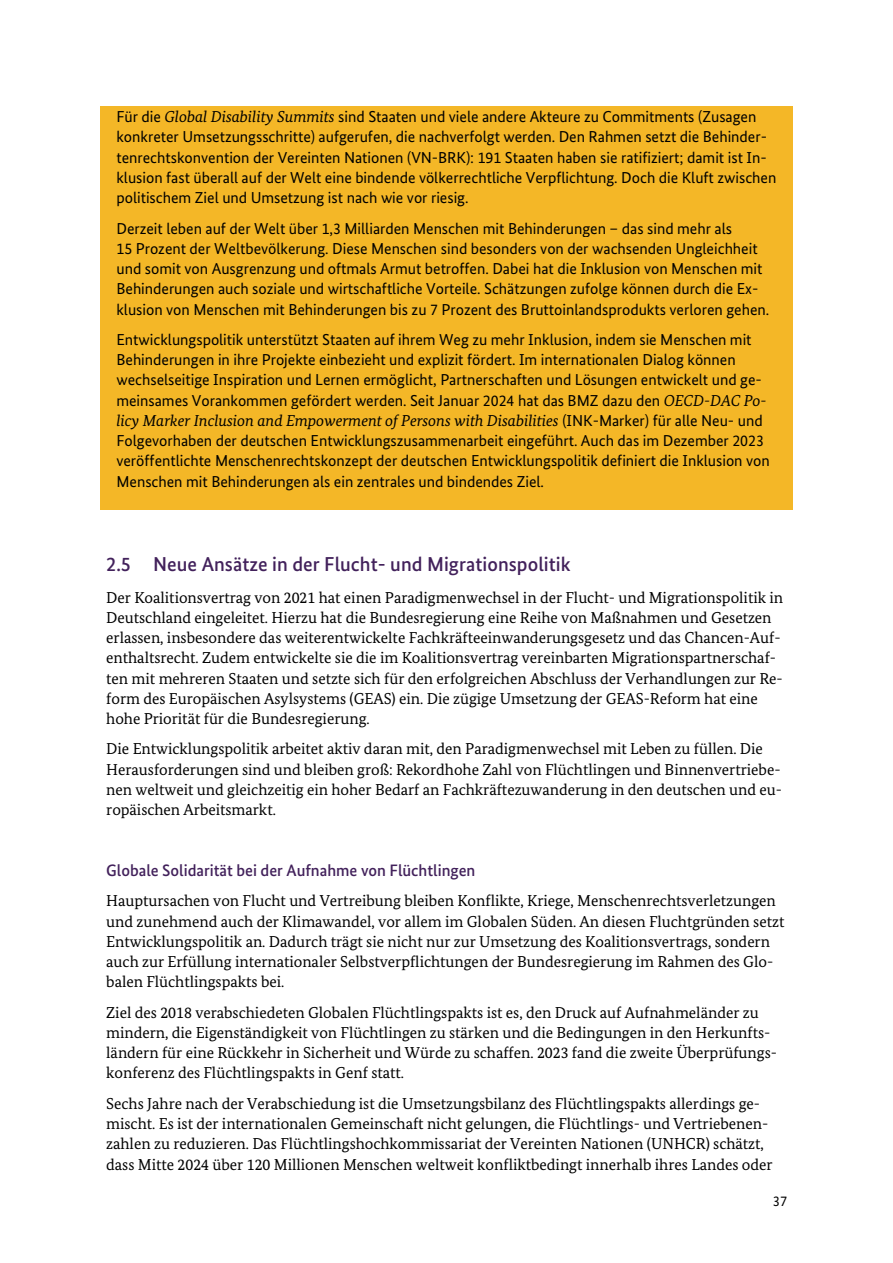
<style>
.page{position:relative;width:893px;height:1263px;background:#fff}
.page>*{position:absolute;margin:0;border:0;box-sizing:border-box;transform-origin:0 0}
.t1{font:500 20.1px "Bundes Sans";color:#42215b}
.t2{font:500 16.5px "Bundes Sans";color:#42215b}
.t3{font:15.9px/20.2px "Bundes Serif";letter-spacing:-.005em;color:#000}
.t4{font:15.9px/20.2px "Bundes Sans";letter-spacing:-.005em;color:#000}
.t5{font:italic 15.9px "Bundes Serif";color:#000}
.t6{font:14.4px "Bundes Sans";color:#000}
.s1{font-family:"Bundes Serif";font-style:italic}
.s2{font-family:"Bundes Sans";font-style:normal}
</style>
<div class="page">
<div style="left:110px;top:106px;width:673px;height:20px;background:#f4b727"></div>
<div style="left:101px;top:106px;width:9px;height:20px;background:#f4b727"></div>
<div style="left:783px;top:106px;width:9px;height:20px;background:#f4b727"></div>
<div style="left:110px;top:126px;width:673px;height:21px;background:#f4b727"></div>
<div style="left:101px;top:126px;width:9px;height:21px;background:#f4b727"></div>
<div style="left:783px;top:126px;width:9px;height:21px;background:#f4b727"></div>
<div style="left:110px;top:147px;width:673px;height:20px;background:#f4b727"></div>
<div style="left:101px;top:147px;width:9px;height:20px;background:#f4b727"></div>
<div style="left:783px;top:147px;width:9px;height:20px;background:#f4b727"></div>
<div style="left:110px;top:167px;width:673px;height:20px;background:#f4b727"></div>
<div style="left:101px;top:167px;width:9px;height:20px;background:#f4b727"></div>
<div style="left:783px;top:167px;width:9px;height:20px;background:#f4b727"></div>
<div style="left:110px;top:187px;width:673px;height:31px;background:#f4b727"></div>
<div style="left:101px;top:187px;width:9px;height:31px;background:#f4b727"></div>
<div style="left:783px;top:187px;width:9px;height:31px;background:#f4b727"></div>
<div style="left:110px;top:218px;width:673px;height:20px;background:#f4b727"></div>
<div style="left:101px;top:218px;width:9px;height:20px;background:#f4b727"></div>
<div style="left:783px;top:218px;width:9px;height:20px;background:#f4b727"></div>
<div style="left:110px;top:238px;width:673px;height:20px;background:#f4b727"></div>
<div style="left:101px;top:238px;width:9px;height:20px;background:#f4b727"></div>
<div style="left:783px;top:238px;width:9px;height:20px;background:#f4b727"></div>
<div style="left:110px;top:258px;width:673px;height:20px;background:#f4b727"></div>
<div style="left:101px;top:258px;width:9px;height:20px;background:#f4b727"></div>
<div style="left:783px;top:258px;width:9px;height:20px;background:#f4b727"></div>
<div style="left:110px;top:278px;width:673px;height:21px;background:#f4b727"></div>
<div style="left:101px;top:278px;width:9px;height:21px;background:#f4b727"></div>
<div style="left:783px;top:278px;width:9px;height:21px;background:#f4b727"></div>
<div style="left:110px;top:299px;width:673px;height:30px;background:#f4b727"></div>
<div style="left:101px;top:299px;width:9px;height:30px;background:#f4b727"></div>
<div style="left:783px;top:299px;width:9px;height:30px;background:#f4b727"></div>
<div style="left:110px;top:329px;width:673px;height:20px;background:#f4b727"></div>
<div style="left:101px;top:329px;width:9px;height:20px;background:#f4b727"></div>
<div style="left:783px;top:329px;width:9px;height:20px;background:#f4b727"></div>
<div style="left:110px;top:349px;width:673px;height:20px;background:#f4b727"></div>
<div style="left:101px;top:349px;width:9px;height:20px;background:#f4b727"></div>
<div style="left:783px;top:349px;width:9px;height:20px;background:#f4b727"></div>
<div style="left:110px;top:369px;width:673px;height:21px;background:#f4b727"></div>
<div style="left:101px;top:369px;width:9px;height:21px;background:#f4b727"></div>
<div style="left:783px;top:369px;width:9px;height:21px;background:#f4b727"></div>
<div style="left:110px;top:390px;width:673px;height:20px;background:#f4b727"></div>
<div style="left:101px;top:390px;width:9px;height:20px;background:#f4b727"></div>
<div style="left:783px;top:390px;width:9px;height:20px;background:#f4b727"></div>
<div style="left:110px;top:410px;width:673px;height:20px;background:#f4b727"></div>
<div style="left:101px;top:410px;width:9px;height:20px;background:#f4b727"></div>
<div style="left:783px;top:410px;width:9px;height:20px;background:#f4b727"></div>
<div style="left:110px;top:430px;width:673px;height:20px;background:#f4b727"></div>
<div style="left:101px;top:430px;width:9px;height:20px;background:#f4b727"></div>
<div style="left:783px;top:430px;width:9px;height:20px;background:#f4b727"></div>
<div style="left:110px;top:450px;width:673px;height:21px;background:#f4b727"></div>
<div style="left:101px;top:450px;width:9px;height:21px;background:#f4b727"></div>
<div style="left:783px;top:450px;width:9px;height:21px;background:#f4b727"></div>
<div style="left:110px;top:471px;width:673px;height:30px;background:#f4b727"></div>
<div style="left:101px;top:501px;width:9px;height:9px;background:#f4b727"></div>
<div style="left:110px;top:501px;width:673px;height:9px;background:#f4b727"></div>
<div style="left:783px;top:501px;width:9px;height:9px;background:#f4b727"></div>
<div style="left:101px;top:471px;width:9px;height:30px;background:#f4b727"></div>
<div style="left:783px;top:471px;width:9px;height:30px;background:#f4b727"></div>
<p class="t4" style="left:116px;top:108px;width:661px">Für die <span class="s1">Global Disability Summits</span> sind Staaten und viele andere Akteure zu Commitments (Zusagen konkreter Umsetzungsschritte) aufgerufen, die nachverfolgt werden. Den Rahmen setzt die Behinder&shy;tenrechtskonvention der Vereinten Nationen (VN-BRK): 191 Staaten haben sie ratifiziert; damit ist In&shy;klusion fast überall auf der Welt eine bindende völkerrechtliche Verpflichtung. Doch die Kluft zwischen politischem Ziel und Umsetzung ist nach wie vor riesig.</p>
<p class="t4" style="left:116px;top:219px;width:654px">Derzeit leben auf der Welt über 1,3 Milliarden Menschen mit Behinderungen – das sind mehr als<br>15 Prozent der Weltbevölkerung. Diese Menschen sind besonders von der wachsenden Ungleichheit und somit von Ausgrenzung und oftmals Armut betroffen. Dabei hat die Inklusion von Menschen mit Behinderungen auch soziale und wirtschaftliche Vorteile. Schätzungen zufolge können durch die Ex&shy;klusion von Menschen mit Behinderungen bis zu 7 Prozent des Bruttoinlandsprodukts verloren gehen.</p>
<p class="t4" style="left:116px;top:331px;width:651px">Entwicklungspolitik unterstützt Staaten auf ihrem Weg zu mehr Inklusion, indem sie Menschen mit Behinderungen in ihre Projekte einbezieht und explizit fördert. Im internationalen Dialog können wechselseitige Inspiration und Lernen ermöglicht, Partnerschaften und Lösungen entwickelt und ge&shy;meinsames Vorankommen gefördert werden. Seit Januar 2024 hat das BMZ dazu den <span class="s1">OECD-DAC Po-</span></p>
<p class="t5" style="left:116px;top:414px;width:647px">licy Marker Inclusion and Empowerment of Persons with Disabilities <span class="s2">(INK-Marker) für alle Neu- und</span></p>
<p class="t4" style="left:116px;top:432px;width:655px">Folgevorhaben der deutschen Entwicklungszusammenarbeit eingeführt. Auch das im Dezember 2023 veröffentlichte Menschenrechtskonzept der deutschen Entwicklungspolitik definiert die Inklusion von<br>Menschen mit Behinderungen als ein zentrales und bindendes Ziel.</p>
<p class="t1" style="left:106px;top:556px;width:466px">2.5 Neue Ansätze in der Flucht- und Migrationspolitik</p>
<p class="t3" style="left:106px;top:588px;width:678px">Der Koalitionsvertrag von 2021 hat einen Paradigmenwechsel in der Flucht- und Migrationspolitik in Deutschland eingeleitet. Hierzu hat die Bundesregierung eine Reihe von Maßnahmen und Gesetzen erlassen, insbesondere das weiterentwickelte Fachkräfteeinwanderungsgesetz und das Chancen-Auf&shy;enthaltsrecht. Zudem entwickelte sie die im Koalitionsvertrag vereinbarten Migrationspartnerschaf&shy;ten mit mehreren Staaten und setzte sich für den erfolgreichen Abschluss der Verhandlungen zur Re&shy;form des Europäischen Asylsystems (GEAS) ein. Die zügige Umsetzung der GEAS-Reform hat eine hohe Priorität für die Bundesregierung.</p>
<p class="t3" style="left:106px;top:740px;width:677px">Die Entwicklungspolitik arbeitet aktiv daran mit, den Paradigmenwechsel mit Leben zu füllen. Die Herausforderungen sind und bleiben groß: Rekordhohe Zahl von Flüchtlingen und Binnenvertriebe&shy;nen weltweit und gleichzeitig ein hoher Bedarf an Fachkräftezuwanderung in den deutschen und eu&shy;ropäischen Arbeitsmarkt.</p>
<p class="t2" style="left:106px;top:864px;width:371px">Globale Solidarität bei der Aufnahme von Flüchtlingen</p>
<p class="t3" style="left:106px;top:892px;width:679px">Hauptursachen von Flucht und Vertreibung bleiben Konflikte, Kriege, Menschenrechtsverletzungen und zunehmend auch der Klimawandel, vor allem im Globalen Süden. An diesen Fluchtgründen setzt Entwicklungspolitik an. Dadurch trägt sie nicht nur zur Umsetzung des Koalitionsvertrags, sondern auch zur Erfüllung internationaler Selbstverpflichtungen der Bundesregierung im Rahmen des Glo&shy;balen Flüchtlingspakts bei.</p>
<p class="t3" style="left:106px;top:1004px;width:672px">Ziel des 2018 verabschiedeten Globalen Flüchtlingspakts ist es, den Druck auf Aufnahmeländer zu mindern, die Eigenständigkeit von Flüchtlingen zu stärken und die Bedingungen in den Herkunfts&shy;ländern für eine Rückkehr in Sicherheit und Würde zu schaffen. 2023 fand die zweite Überprüfungs&shy;konferenz des Flüchtlingspakts in Genf statt.</p>
<p class="t3" style="left:106px;top:1095px;width:668px">Sechs Jahre nach der Verabschiedung ist die Umsetzungsbilanz des Flüchtlingspakts allerdings ge&shy;mischt. Es ist der internationalen Gemeinschaft nicht gelungen, die Flüchtlings- und Vertriebenen&shy;zahlen zu reduzieren. Das Flüchtlingshochkommissariat der Vereinten Nationen (UNHCR) schätzt, dass Mitte 2024 über 120 Millionen Menschen weltweit konfliktbedingt innerhalb ihres Landes oder</p>
<p class="t6" style="left:773px;top:1195px;width:16px">37</p>
</div>
